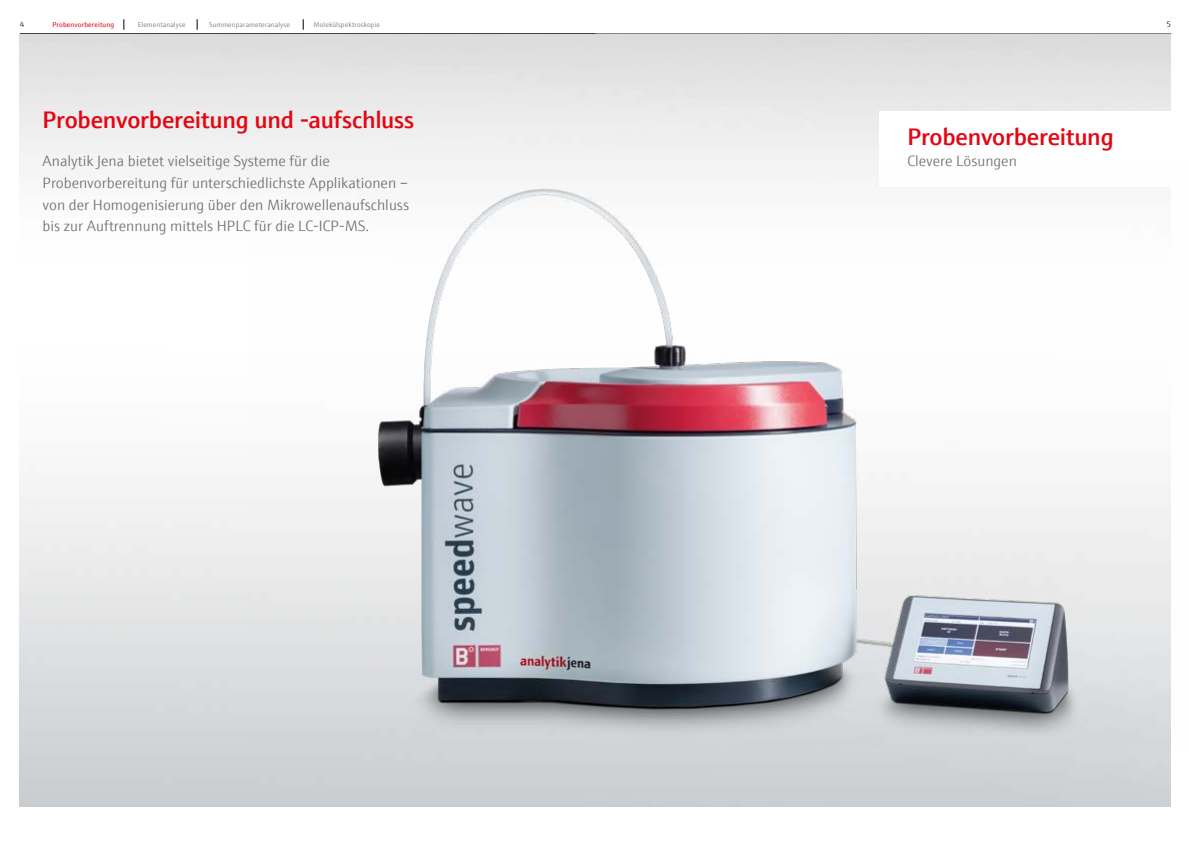
<style>
.page{position:relative;width:1191px;height:842px;background:#fff}
.page>*{position:absolute;margin:0;border:0;box-sizing:border-box;transform-origin:0 0}
.t1{font:600 24px "E+H Sans";letter-spacing:-.01em;color:#e30613}
.t2{font:300 15px/21.6px "E+H Sans";color:#706f6f}
.t3{font:300 8px "E+H Sans";color:#000}
.t4{font:300 7px "E+H Sans";letter-spacing:.015em;color:#706f6f}
.t5{font:7px "E+H Sans";letter-spacing:.015em;color:#e30613}
</style>
<div class="page">
<hr style="left:595px;top:34px;width:576px;height:1px;background:#000">
<img style="left:19px;top:34px;width:1151px;height:772px">
<div style="left:879px;top:111px;width:298px;height:75px;background:#fff"></div>
<img style="left:247px;top:165px;width:924px;height:582px">
<p class="t3" style="left:20px;top:18px;width:6px">4</p>
<p class="t5" style="left:52px;top:19px;width:63px">Probenvorbereitung</p>
<p class="t4" style="left:138px;top:19px;width:49px">Elementanalyse</p>
<p class="t4" style="left:209px;top:19px;width:82px">Summenparameteranalyse</p>
<p class="t4" style="left:313px;top:19px;width:68px">Molekülspektroskopie</p>
<p class="t3" style="left:1166px;top:18px;width:6px">5</p>
<h1 class="t1" style="left:43px;top:101px;width:373px">Probenvorbereitung und -aufschluss</h1>
<p class="t2" style="left:43px;top:149px;width:368px">Analytik Jena bietet vielseitige Systeme für die Probenvorbereitung für unterschiedlichste Applikationen – von der Homogenisierung über den Mikrowellenaufschluss bis zur Auftrennung mittels HPLC für die LC-ICP-MS.</p>
<h1 class="t1" style="left:907px;top:118px;width:208px">Probenvorbereitung</h1>
<p class="t2" style="left:907px;top:149px;width:111px">Clevere Lösungen</p>
</div>
